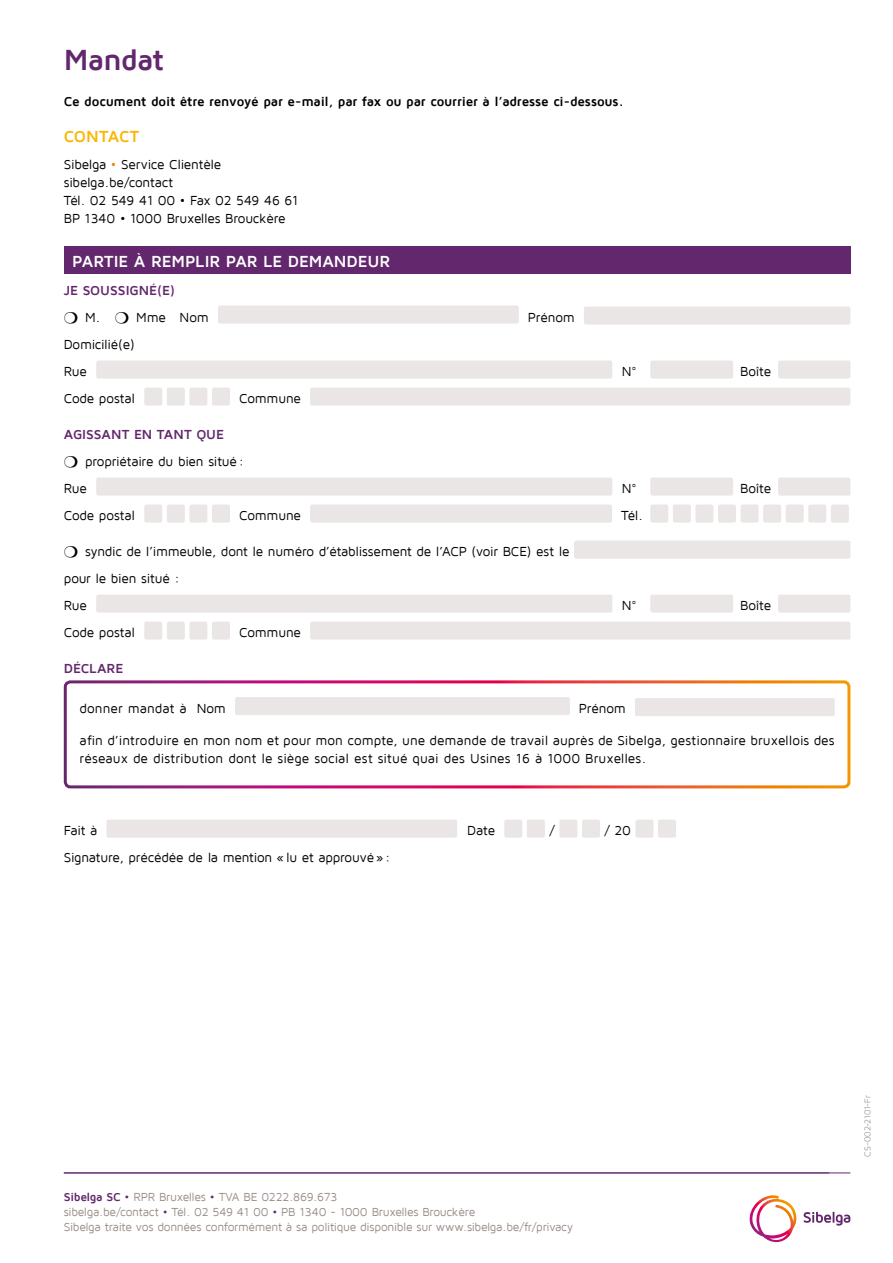
<style>
.page{position:relative;width:893px;height:1263px;background:#fff}
.page>*{position:absolute;margin:0;border:0;box-sizing:border-box;transform-origin:0 0}
.t1{font:700 30px "Maven Pro";letter-spacing:-.025em;color:#62276c}
.t2{font:700 16.5px "Maven Pro";letter-spacing:-.005em;color:#fff}
.t3{font:700 16.5px "Maven Pro";letter-spacing:-.015em;color:#fab600}
.t4{font:13.5px/18px "Maven Pro";letter-spacing:-.01em;color:#000}
.t5{font:700 13.5px "Maven Pro";letter-spacing:-.01em;color:#000}
.t6{font:700 13.5px "Maven Pro";letter-spacing:-.005em;color:#62276c}
.t7{font:12px/15px "Maven Pro";letter-spacing:-.025em;color:#9b8e89}
.t8{font:300 9px "Maven Pro";letter-spacing:-.02em;color:#7c7b7b}
.s1{color:#ef7d00}
.s2{font-weight:700;color:#62276c}
.s3{color:#62276c}
</style>
<div class="page">
<hr style="left:64px;top:1172px;width:786px;height:1px;background:#62276c">
<div style="left:235px;top:697px;width:335px;height:18px;background:#e9e6e5;border-radius:2px"></div>
<div style="left:635px;top:698px;width:200px;height:18px;background:#e9e6e5;border-radius:2px"></div>
<div style="left:64px;top:680px;width:786px;height:108px;border:3px solid #fff;border-radius:5px"></div>
<div style="left:64px;top:247px;width:786px;height:27px;background:#62276c"></div>
<div style="left:218px;top:305px;width:301px;height:18px;background:#e9e6e5;border-radius:2px"></div>
<div style="left:584px;top:307px;width:266px;height:18px;background:#e9e6e5;border-radius:2px"></div>
<div style="left:96px;top:361px;width:516px;height:18px;background:#e9e6e5;border-radius:2px"></div>
<div style="left:650px;top:361px;width:83px;height:18px;background:#e9e6e5;border-radius:2px"></div>
<div style="left:778px;top:361px;width:72px;height:18px;background:#e9e6e5;border-radius:2px"></div>
<div style="left:144px;top:388px;width:18px;height:18px;background:#e9e6e5;border-radius:2px"></div>
<div style="left:167px;top:388px;width:18px;height:18px;background:#e9e6e5;border-radius:2px"></div>
<div style="left:189px;top:388px;width:18px;height:18px;background:#e9e6e5;border-radius:2px"></div>
<div style="left:212px;top:388px;width:18px;height:18px;background:#e9e6e5;border-radius:2px"></div>
<div style="left:310px;top:388px;width:540px;height:18px;background:#e9e6e5;border-radius:2px"></div>
<div style="left:96px;top:478px;width:516px;height:18px;background:#e9e6e5;border-radius:2px"></div>
<div style="left:650px;top:478px;width:83px;height:18px;background:#e9e6e5;border-radius:2px"></div>
<div style="left:778px;top:478px;width:72px;height:18px;background:#e9e6e5;border-radius:2px"></div>
<div style="left:144px;top:505px;width:18px;height:18px;background:#e9e6e5;border-radius:2px"></div>
<div style="left:167px;top:505px;width:18px;height:18px;background:#e9e6e5;border-radius:2px"></div>
<div style="left:189px;top:505px;width:18px;height:18px;background:#e9e6e5;border-radius:2px"></div>
<div style="left:212px;top:505px;width:18px;height:18px;background:#e9e6e5;border-radius:2px"></div>
<div style="left:310px;top:505px;width:302px;height:18px;background:#e9e6e5;border-radius:2px"></div>
<div style="left:650px;top:505px;width:18px;height:18px;background:#e9e6e5;border-radius:2px"></div>
<div style="left:673px;top:505px;width:18px;height:18px;background:#e9e6e5;border-radius:2px"></div>
<div style="left:695px;top:505px;width:18px;height:18px;background:#e9e6e5;border-radius:2px"></div>
<div style="left:718px;top:505px;width:18px;height:18px;background:#e9e6e5;border-radius:2px"></div>
<div style="left:741px;top:505px;width:18px;height:18px;background:#e9e6e5;border-radius:2px"></div>
<div style="left:763px;top:505px;width:18px;height:18px;background:#e9e6e5;border-radius:2px"></div>
<div style="left:786px;top:505px;width:18px;height:18px;background:#e9e6e5;border-radius:2px"></div>
<div style="left:808px;top:505px;width:18px;height:18px;background:#e9e6e5;border-radius:2px"></div>
<div style="left:831px;top:505px;width:18px;height:18px;background:#e9e6e5;border-radius:2px"></div>
<div style="left:574px;top:541px;width:276px;height:18px;background:#e9e6e5;border-radius:2px"></div>
<div style="left:96px;top:595px;width:516px;height:18px;background:#e9e6e5;border-radius:2px"></div>
<div style="left:650px;top:595px;width:83px;height:18px;background:#e9e6e5;border-radius:2px"></div>
<div style="left:778px;top:595px;width:72px;height:18px;background:#e9e6e5;border-radius:2px"></div>
<div style="left:144px;top:622px;width:18px;height:18px;background:#e9e6e5;border-radius:2px"></div>
<div style="left:167px;top:622px;width:18px;height:18px;background:#e9e6e5;border-radius:2px"></div>
<div style="left:189px;top:622px;width:18px;height:18px;background:#e9e6e5;border-radius:2px"></div>
<div style="left:212px;top:622px;width:18px;height:18px;background:#e9e6e5;border-radius:2px"></div>
<div style="left:310px;top:622px;width:540px;height:18px;background:#e9e6e5;border-radius:2px"></div>
<div style="left:106px;top:820px;width:351px;height:18px;background:#e9e6e5;border-radius:2px"></div>
<div style="left:504px;top:820px;width:18px;height:18px;background:#e9e6e5;border-radius:2px"></div>
<div style="left:527px;top:820px;width:18px;height:18px;background:#e9e6e5;border-radius:2px"></div>
<div style="left:559px;top:820px;width:18px;height:18px;background:#e9e6e5;border-radius:2px"></div>
<div style="left:582px;top:820px;width:18px;height:18px;background:#e9e6e5;border-radius:2px"></div>
<div style="left:635px;top:820px;width:18px;height:18px;background:#e9e6e5;border-radius:2px"></div>
<div style="left:658px;top:820px;width:18px;height:18px;background:#e9e6e5;border-radius:2px"></div>
<svg style="left:804px;top:1212px;width:46px;height:13px"></svg>
<svg style="left:749px;top:1195px;width:48px;height:47px"></svg>
<h1 class="t1" style="left:64px;top:40px;width:102px">Mandat</h1>
<p class="t5" style="left:64px;top:92px;width:561px">Ce document doit être renvoyé par e-mail, par fax ou par courrier à l’adresse ci-dessous.</p>
<p class="t3" style="left:64px;top:125px;width:77px">CONTACT</p>
<p class="t4" style="left:64px;top:154px;width:236px">Sibelga <span class="s1">•</span> Service Clientèle sibelga.be/contact<br>Tél. 02 549 41 00 • Fax 02 549 46 61<br>BP 1340 • 1000 Bruxelles Brouckère</p>
<p class="t2" style="left:72px;top:251px;width:320px">PARTIE À REMPLIR PAR LE DEMANDEUR</p>
<p class="t6" style="left:64px;top:281px;width:113px">JE SOUSSIGNÉ(E)</p>
<p class="t4" style="left:85px;top:307px;width:17px">M.</p>
<p class="t4" style="left:136px;top:307px;width:74px">Mme Nom</p>
<p class="t4" style="left:528px;top:307px;width:48px">Prénom</p>
<p class="t4" style="left:64px;top:330px;width:73px;line-height:27px">Domicilié(e)<br>Rue</p>
<p class="t4" style="left:622px;top:361px;width:17px">N°</p>
<p class="t4" style="left:740px;top:361px;width:33px">Boîte</p>
<p class="t4" style="left:64px;top:388px;width:73px">Code postal</p>
<p class="t4" style="left:239px;top:388px;width:63px">Commune</p>
<p class="t6" style="left:64px;top:425px;width:162px">AGISSANT EN TANT QUE</p>
<p class="t4" style="left:64px;top:447px;width:182px;line-height:27px;text-indent:21px">propriétaire du bien situé:<br>Rue</p>
<p class="t4" style="left:622px;top:478px;width:17px">N°</p>
<p class="t4" style="left:740px;top:478px;width:33px">Boîte</p>
<p class="t4" style="left:64px;top:505px;width:73px">Code postal</p>
<p class="t4" style="left:239px;top:505px;width:63px">Commune</p>
<p class="t4" style="left:621px;top:505px;width:23px">Tél.</p>
<p class="t4" style="left:64px;top:537px;width:507px;line-height:27px;text-indent:21px">syndic de l’immeuble, dont le numéro d’établissement de l’ACP (voir BCE) est le pour le bien situé :<br>Rue</p>
<p class="t4" style="left:622px;top:595px;width:17px">N°</p>
<p class="t4" style="left:740px;top:595px;width:33px">Boîte</p>
<p class="t4" style="left:64px;top:622px;width:73px">Code postal</p>
<p class="t4" style="left:239px;top:622px;width:63px">Commune</p>
<p class="t6" style="left:64px;top:659px;width:61px">DÉCLARE</p>
<p class="t4" style="left:80px;top:699px;width:148px">donner mandat à Nom</p>
<p class="t4" style="left:579px;top:699px;width:48px">Prénom</p>
<p class="t4" style="left:80px;top:730px;width:757px">afin d’introduire en mon nom et pour mon compte, une demande de travail auprès de Sibelga, gestionnaire bruxellois des réseaux de distribution dont le siège social est situé quai des Usines 16 à 1000 Bruxelles.</p>
<p class="t4" style="left:64px;top:820px;width:35px">Fait à</p>
<p class="t4" style="left:467px;top:820px;width:29px">Date</p>
<p class="t4" style="left:549px;top:820px;width:7px">/</p>
<p class="t4" style="left:605px;top:820px;width:28px">/ 20</p>
<p class="t4" style="left:64px;top:847px;width:328px">Signature, précédée de la mention «lu et approuvé»:</p>
<p class="t7" style="left:64px;top:1188px;width:511px"><span class="s2">Sibelga SC</span> <span class="s3">•</span> RPR Bruxelles <span class="s3">•</span> TVA BE 0222.869.673<br>sibelga.be/contact <span class="s3">•</span> Tél. 02 549 41 00 <span class="s3">•</span> PB 1340 - 1000 Bruxelles Brouckère<br>Sibelga traite vos données conformément à sa politique disponible sur www.sibelga.be/fr/privacy</p>
<p class="t8" style="left:862px;top:1157px;width:63px;rotate:-90deg">CS-002-2101-Fr</p>
</div>
